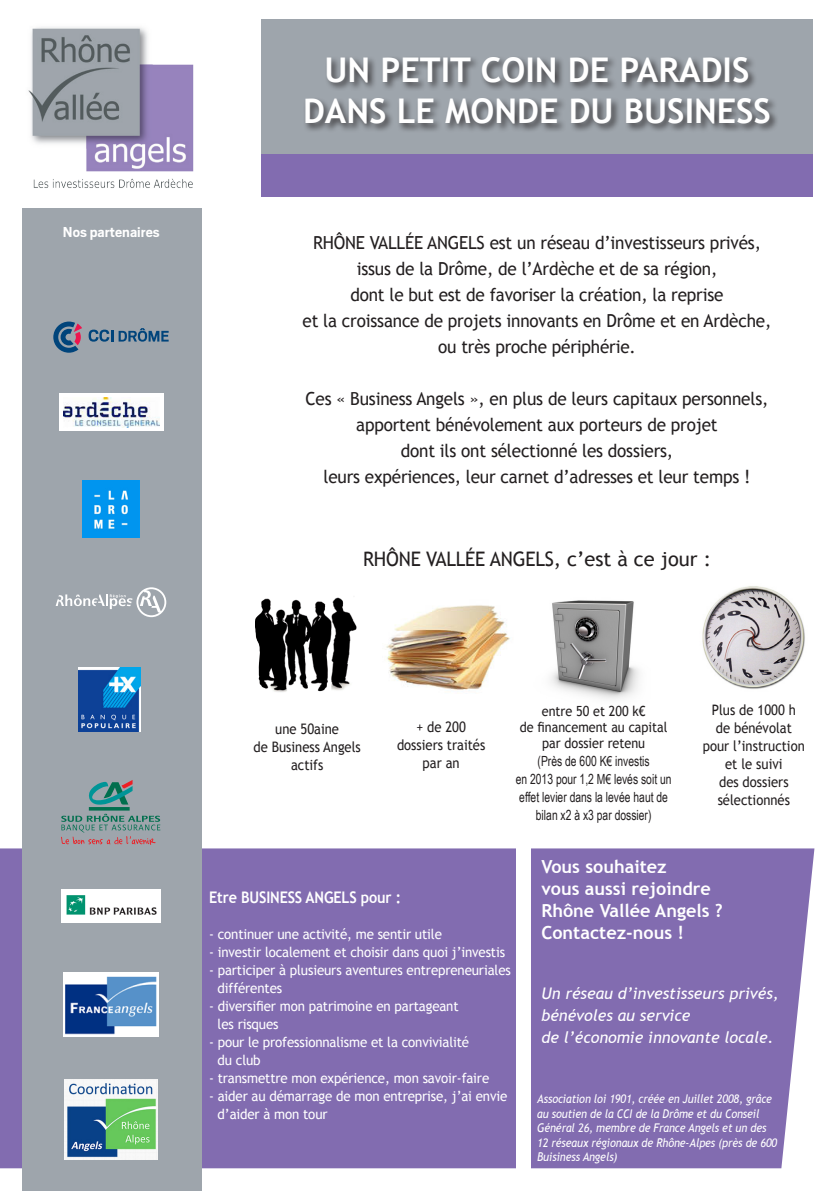
<style>
.page{position:relative;width:840px;height:1191px;background:#fff}
.page>*{position:absolute;margin:0;border:0;box-sizing:border-box;transform-origin:0 0}
.t1{font:700 34px/40.8px "Trebuchet MS";color:#fff;text-align:center}
.t2{font:20px "Trebuchet MS";letter-spacing:-.01em;color:#231f20;scale:.95 1}
.t3{font:18px/26px "Trebuchet MS";letter-spacing:-.01em;color:#231f20;text-align:center;scale:.95 1}
.t4{font:700 18px/22px "Trebuchet MS";color:#fff}
.t5{font:italic 16px/22px "Trebuchet MS";color:#fff}
.t6{font:700 16px "Trebuchet MS";letter-spacing:-.01em;color:#fff;scale:.9 1}
.t7{font:700 16px "Scout";color:#fff}
.t8{font:14.4px/18px "Trebuchet MS";color:#231f20;text-align:center;scale:.9 1}
.t9{font:14px "Trebuchet MS";letter-spacing:-.01em;color:#fff;scale:.95 1}
.t10{font:14px/18px "Arial Narrow";color:#231f20;text-align:center;scale:.9 1}
.t11{font:14px/16px "Trebuchet MS";color:#231f20;text-align:center;scale:.9 1}
.t12{font:italic 12px/14.4px "Trebuchet MS";letter-spacing:-.01em;color:#fff;scale:.9 1}
</style>
<div class="page">
<div style="left:0;top:848px;width:814px;height:320px;background:#826cb0"></div>
<div style="left:22px;top:208px;width:179px;height:983px;background:#9ea5ac"></div>
<img style="left:28px;top:27px;width:166px;height:161px">
<div style="left:261px;top:19px;width:551px;height:135px;background:#9ea5ac"></div>
<div style="left:261px;top:154px;width:551px;height:43px;background:#826cb0"></div>
<div style="left:516px;top:843px;width:14px;height:333px;background:#fff"></div>
<div style="left:303px;top:56px;width:475px;height:77px;background:#231f20;opacity:.75"></div>
<img style="left:256px;top:597px;width:101px;height:95px">
<img style="left:550px;top:600px;width:89px;height:99px">
<img style="left:386px;top:605px;width:124px;height:86px">
<img style="left:702px;top:586px;width:103px;height:103px">
<svg style="left:89px;top:328px;width:79px;height:14px"></svg>
<svg style="left:53px;top:321px;width:29px;height:32px"></svg>
<img style="left:82px;top:481px;width:58px;height:56px">
<div style="left:60px;top:393px;width:104px;height:37px;background:#fff"></div>
<img style="left:64px;top:397px;width:95px;height:30px">
<svg style="left:56px;top:587px;width:110px;height:30px"></svg>
<img style="left:64px;top:972px;width:94px;height:64px">
<img style="left:64px;top:1079px;width:93px;height:80px">
<img style="left:78px;top:667px;width:63px;height:64px">
<hr style="left:89px;top:807px;width:40px;height:3px;background:#016f4e">
<svg style="left:89px;top:780px;width:43px;height:25px"></svg>
<svg style="left:61px;top:813px;width:99px;height:31px"></svg>
<img style="left:61px;top:889px;width:100px;height:33px">
<p class="t7" style="left:63px;top:223px;width:98px">Nos partenaires</p>
<p class="t1" style="left:303px;top:49px;width:469px">UN PETIT COIN DE PARADIS<br>DANS LE MONDE DU BUSINESS</p>
<p class="t3" style="left:313px;top:229px;width:472px">RHÔNE VALLÉE ANGELS est un réseau d’investisseurs privés,</p>
<p class="t3" style="left:302px;top:255px;width:494px">issus de la Drôme, de l’Ardèche et de sa région,<br>dont le but est de favoriser la création, la reprise<br>et la croissance de projets innovants en Drôme et en Ardèche, ou très proche périphérie.</p>
<p class="t3" style="left:305px;top:385px;width:488px">Ces « Business Angels », en plus de leurs capitaux personnels, apportent bénévolement aux porteurs de projet<br>dont ils ont sélectionné les dossiers,<br>leurs expériences, leur carnet d’adresses et leur temps !</p>
<p class="t2" style="left:363px;top:547px;width:367px">RHÔNE VALLÉE ANGELS, c’est à ce jour :</p>
<p class="t8" style="left:253px;top:720px;width:121px">une 50aine<br>de Business Angels</p>
<p class="t8" style="left:291px;top:756px;width:37px">actifs</p>
<p class="t8" style="left:397px;top:718px;width:99px">+ de 200 dossiers traités</p>
<p class="t8" style="left:422px;top:754px;width:43px">par an</p>
<p class="t11" style="left:519px;top:703px;width:165px">entre 50 et 200 k€<br>de financement au capital par dossier retenu</p>
<p class="t10" style="left:515px;top:752px;width:174px">(Près de 600 K€ investis<br>en 2013 pour 1,2 M€ levés soit un effet levier dans la levée haut de bilan x2 à x3 par dossier)</p>
<p class="t8" style="left:711px;top:700px;width:95px">Plus de 1000 h</p>
<p class="t8" style="left:715px;top:718px;width:86px">de bénévolat</p>
<p class="t8" style="left:702px;top:737px;width:115px">pour l’instruction</p>
<p class="t8" style="left:717px;top:755px;width:82px">et le suivi des dossiers sélectionnés</p>
<p class="t6" style="left:209px;top:887px;width:215px">Etre BUSINESS ANGELS pour :</p>
<p class="t9" style="left:209px;top:926px;width:246px">- continuer une activité, me sentir utile</p>
<p class="t9" style="left:209px;top:944px;width:313px">- investir localement et choisir dans quoi j’investis</p>
<p class="t9" style="left:209px;top:962px;width:319px">- participer à plusieurs aventures entrepreneuriales</p>
<p class="t9" style="left:217px;top:980px;width:69px">différentes</p>
<p class="t9" style="left:209px;top:998px;width:264px">- diversifier mon patrimoine en partageant</p>
<p class="t9" style="left:217px;top:1016px;width:66px">les risques</p>
<p class="t9" style="left:209px;top:1034px;width:275px">- pour le professionnalisme et la convivialité</p>
<p class="t9" style="left:217px;top:1052px;width:47px">du club</p>
<p class="t9" style="left:209px;top:1070px;width:296px">- transmettre mon expérience, mon savoir-faire</p>
<p class="t9" style="left:209px;top:1088px;width:315px">- aider au démarrage de mon entreprise, j’ai envie</p>
<p class="t9" style="left:217px;top:1106px;width:117px">d’aider à mon tour</p>
<p class="t4" style="left:541px;top:855px;width:183px">Vous souhaitez<br>vous aussi rejoindre<br>Rhône Vallée Angels ?<br>Contactez-nous !</p>
<p class="t5" style="left:541px;top:982px;width:239px">Un réseau d’investisseurs privés, bénévoles au service<br>de l’économie innovante locale.</p>
<p class="t12" style="left:537px;top:1092px;width:268px">Association loi 1901, créée en Juillet 2008, grâce au soutien de la CCI de la Drôme et du Conseil Général 26, membre de France Angels et un des 12 réseaux régionaux de Rhône-Alpes (près de 600<br>Buisiness Angels)</p>
</div>
